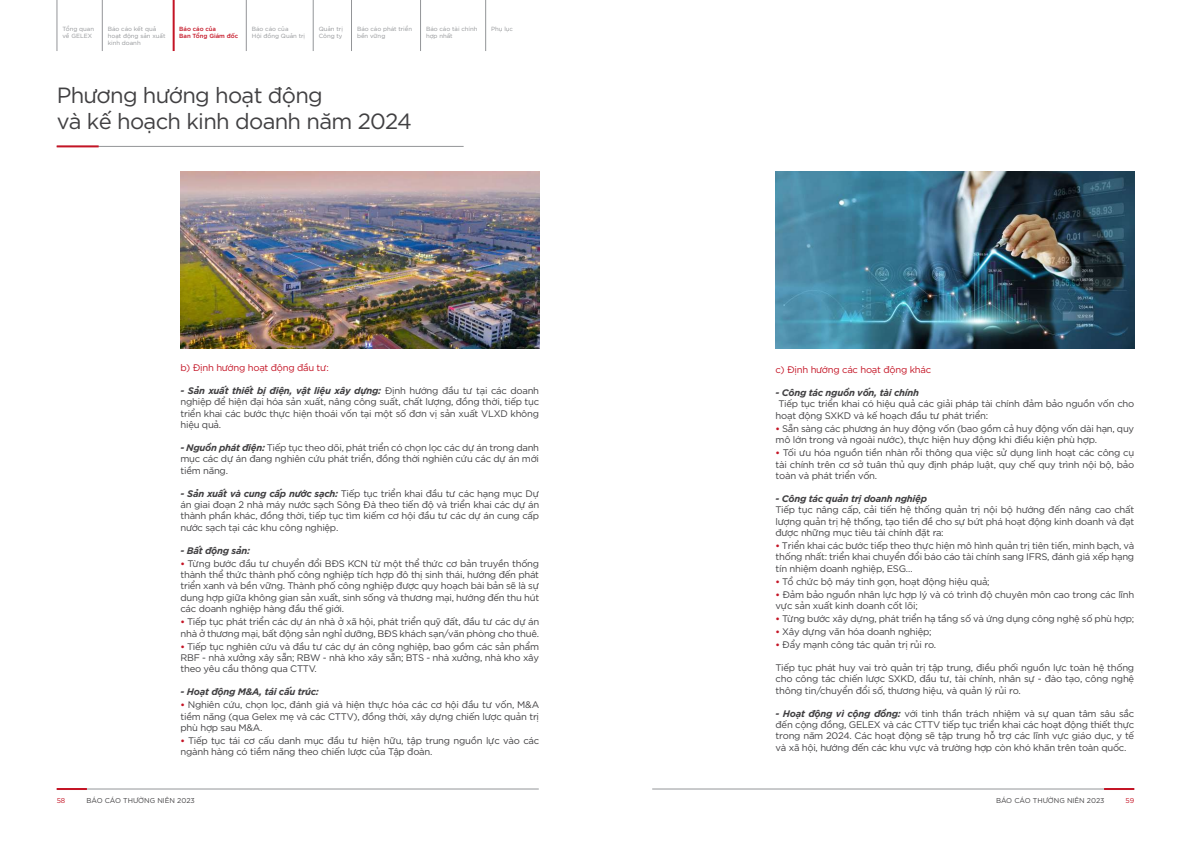
<style>
.page{position:relative;width:1191px;height:842px;background:#fff}
.page>*{position:absolute;margin:0;border:0;box-sizing:border-box;transform-origin:0 0}
.t1{font:22px/26.4px "SVN Gotham";letter-spacing:-.03em;color:#414042}
.t2{font:9.5px/11.4px "SVN Gotham";letter-spacing:-.025em;color:#414042;text-align:justify}
.t3{font:italic 700 9.5px "SVN Gotham";letter-spacing:-.025em;color:#414042}
.t4{font:9.5px "SVN Gotham";letter-spacing:-.025em;color:#c41425}
.t5{font:7px "SVN Gotham";color:#414042}
.t6{font:7px "SVN Gotham";color:#c41425}
.t7{font:6px/7.2px "SVN Gotham";color:#939598}
.t8{font:6px/7.2px "SVN Gotham";color:#c41425}
.s1{font-weight:700;font-style:italic}
.s2{font-weight:700;font-size:9px;color:#c41425}
</style>
<div class="page">
<hr style="left:57px;top:0;width:1px;height:51px;background:#939598">
<hr style="left:102px;top:0;width:1px;height:51px;background:#939598">
<hr style="left:173px;top:0;width:2px;height:51px;background:#c41425">
<hr style="left:246px;top:0;width:1px;height:51px;background:#939598">
<hr style="left:313px;top:0;width:1px;height:51px;background:#939598">
<hr style="left:351px;top:0;width:1px;height:51px;background:#939598">
<hr style="left:420px;top:0;width:1px;height:51px;background:#939598">
<hr style="left:485px;top:0;width:1px;height:51px;background:#939598">
<hr style="left:57px;top:789px;width:482px;height:1px;background:#939598">
<hr style="left:57px;top:788px;width:30px;height:2px;background:#c41425">
<hr style="left:57px;top:146px;width:406px;height:1px;background:#939598">
<hr style="left:57px;top:145px;width:42px;height:2px;background:#c41425">
<img style="left:181px;top:171px;width:358px;height:177px">
<hr style="left:652px;top:789px;width:482px;height:1px;background:#939598">
<hr style="left:1104px;top:788px;width:30px;height:2px;background:#c41425">
<img style="left:775px;top:171px;width:359px;height:177px">
<p class="t7" style="left:62px;top:25px;width:33px">Tổng quan về GELEX</p>
<p class="t7" style="left:108px;top:25px;width:59px">Báo cáo kết quả hoạt động sản xuất kinh doanh</p>
<p class="t8" style="left:179px;top:25px;width:61px">Báo cáo của<br>Ban Tổng Giám đốc</p>
<p class="t7" style="left:252px;top:25px;width:55px">Báo cáo của<br>Hội đồng Quản trị</p>
<p class="t7" style="left:319px;top:25px;width:26px">Quản trị<br>Công ty</p>
<p class="t7" style="left:357px;top:25px;width:57px">Báo cáo phát triển bền vững</p>
<p class="t7" style="left:426px;top:25px;width:53px">Báo cáo tài chính hợp nhất</p>
<p class="t7" style="left:491px;top:25px;width:23px">Phụ lục</p>
<h1 class="t1" style="left:57px;top:80px;width:356px">Phương hướng hoạt động<br>và kế hoạch kinh doanh năm 2024</h1>
<p class="t4" style="left:180px;top:361px;width:150px">b) Định hướng hoạt động đầu tư:</p>
<p class="t2" style="left:180px;top:384px;width:360px"><span class="s1">- Sản xuất thiết bị điện, vật liệu xây dựng:</span> Định hướng đầu tư tại các doanh nghiệp để hiện đại hóa sản xuất, nâng công suất, chất lượng, đồng thời, tiếp tục triển khai các bước thực hiện thoái vốn tại một số đơn vị sản xuất VLXD không hiệu quả.</p>
<p class="t2" style="left:180px;top:441px;width:360px"><span class="s1">- Nguồn phát điện:</span> Tiếp tục theo dõi, phát triển có chọn lọc các dự án trong danh mục các dự án đang nghiên cứu phát triển, đồng thời nghiên cứu các dự án mới tiềm năng.</p>
<p class="t2" style="left:180px;top:487px;width:360px"><span class="s1">- Sản xuất và cung cấp nước sạch:</span> Tiếp tục triển khai đầu tư các hạng mục Dự án giai đoạn 2 nhà máy nước sạch Sông Đà theo tiến độ và triển khai các dự án thành phần khác, đồng thời, tiếp tục tìm kiếm cơ hội đầu tư các dự án cung cấp nước sạch tại các khu công nghiệp.</p>
<p class="t3" style="left:180px;top:543px;width:71px">- Bất động sản:</p>
<p class="t2" style="left:180px;top:557px;width:360px"><span class="s2">•</span> Từng bước đầu tư chuyển đổi BĐS KCN từ một thể thức cơ bản truyền thống thành thể thức thành phố công nghiệp tích hợp đô thị sinh thái, hướng đến phát triển xanh và bền vững. Thành phố công nghiệp được quy hoạch bài bản sẽ là sự dung hợp giữa không gian sản xuất, sinh sống và thương mại, hướng đến thu hút các doanh nghiệp hàng đầu thế giới.</p>
<p class="t2" style="left:180px;top:615px;width:360px"><span class="s2">•</span> Tiếp tục phát triển các dự án nhà ở xã hội, phát triển quỹ đất, đầu tư các dự án nhà ở thương mại, bất động sản nghỉ dưỡng, BĐS khách sạn/văn phòng cho thuê.</p>
<p class="t2" style="left:180px;top:640px;width:360px"><span class="s2">•</span> Tiếp tục nghiên cứu và đầu tư các dự án công nghiệp, bao gồm các sản phẩm RBF - nhà xưởng xây sẵn; RBW - nhà kho xây sẵn; BTS - nhà xưởng, nhà kho xây theo yêu cầu thông qua CTTV.</p>
<p class="t3" style="left:180px;top:684px;width:140px">- Hoạt động M&amp;A, tái cấu trúc:</p>
<p class="t2" style="left:180px;top:698px;width:360px"><span class="s2">•</span> Nghiên cứu, chọn lọc, đánh giá và hiện thực hóa các cơ hội đầu tư vốn, M&amp;A tiềm năng (qua Gelex mẹ và các CTTV), đồng thời, xây dựng chiến lược quản trị phù hợp sau M&amp;A.</p>
<p class="t2" style="left:180px;top:734px;width:360px"><span class="s2">•</span> Tiếp tục tái cơ cấu danh mục đầu tư hiện hữu, tập trung nguồn lực vào các ngành hàng có tiềm năng theo chiến lược của Tập đoàn.</p>
<p class="t6" style="left:57px;top:796px;width:10px">58</p>
<p class="t5" style="left:86px;top:796px;width:110px">BÁO CÁO THƯỜNG NIÊN 2023</p>
<p class="t4" style="left:775px;top:363px;width:157px">c) Định hướng các hoạt động khác</p>
<p class="t3" style="left:775px;top:385px;width:145px">- Công tác nguồn vốn, tài chính</p>
<p class="t2" style="left:775px;top:398px;width:360px;text-indent:3px">Tiếp tục triển khai có hiệu quả các giải pháp tài chính đảm bảo nguồn vốn cho hoạt động SXKD và kế hoạch đầu tư phát triển:</p>
<p class="t2" style="left:775px;top:422px;width:360px"><span class="s2">•</span> Sẵn sàng các phương án huy động vốn (bao gồm cả huy động vốn dài hạn, quy mô lớn trong và ngoài nước), thực hiện huy động khi điều kiện phù hợp.</p>
<p class="t2" style="left:775px;top:446px;width:360px"><span class="s2">•</span> Tối ưu hóa nguồn tiền nhàn rỗi thông qua việc sử dụng linh hoạt các công cụ tài chính trên cơ sở tuân thủ quy định pháp luật, quy chế quy trình nội bộ, bảo toàn và phát triển vốn.</p>
<p class="t3" style="left:775px;top:491px;width:153px">- Công tác quản trị doanh nghiệp</p>
<p class="t2" style="left:775px;top:503px;width:360px">Tiếp tục nâng cấp, cải tiến hệ thống quản trị nội bộ hướng đến nâng cao chất lượng quản trị hệ thống, tạo tiền đề cho sự bứt phá hoạt động kinh doanh và đạt được những mục tiêu tài chính đặt ra:</p>
<p class="t2" style="left:775px;top:539px;width:360px"><span class="s2">•</span> Triển khai các bước tiếp theo thực hiện mô hình quản trị tiên tiến, minh bạch, và thống nhất: triển khai chuyển đổi báo cáo tài chính sang IFRS, đánh giá xếp hạng tín nhiệm doanh nghiệp, ESG…</p>
<p class="t2" style="left:775px;top:575px;width:216px"><span class="s2">•</span> Tổ chức bộ máy tinh gọn, hoạt động hiệu quả;</p>
<p class="t2" style="left:775px;top:588px;width:360px"><span class="s2">•</span> Đảm bảo nguồn nhân lực hợp lý và có trình độ chuyên môn cao trong các lĩnh vực sản xuất kinh doanh cốt lõi;</p>
<p class="t2" style="left:775px;top:612px;width:360px"><span class="s2">•</span> Từng bước xây dựng, phát triển hạ tầng số và ứng dụng công nghệ số phù hợp;</p>
<p class="t2" style="left:775px;top:625px;width:157px"><span class="s2">•</span> Xây dựng văn hóa doanh nghiệp;</p>
<p class="t2" style="left:775px;top:638px;width:162px"><span class="s2">•</span> Đẩy mạnh công tác quản trị rủi ro.</p>
<p class="t2" style="left:775px;top:661px;width:360px">Tiếp tục phát huy vai trò quản trị tập trung, điều phối nguồn lực toàn hệ thống cho công tác chiến lược SXKD, đầu tư, tài chính, nhân sự - đào tạo, công nghệ thông tin/chuyển đổi số, thương hiệu, và quản lý rủi ro.</p>
<p class="t2" style="left:775px;top:707px;width:360px"><span class="s1">- Hoạt động vì cộng đồng:</span> với tinh thần trách nhiệm và sự quan tâm sâu sắc đến cộng đồng, GELEX và các CTTV tiếp tục triển khai các hoạt động thiết thực trong năm 2024. Các hoạt động sẽ tập trung hỗ trợ các lĩnh vực giáo dục, y tế và xã hội, hướng đến các khu vực và trường hợp còn khó khăn trên toàn quốc.</p>
<p class="t5" style="left:996px;top:796px;width:110px">BÁO CÁO THƯỜNG NIÊN 2023</p>
<p class="t6" style="left:1125px;top:796px;width:10px">59</p>
</div>
